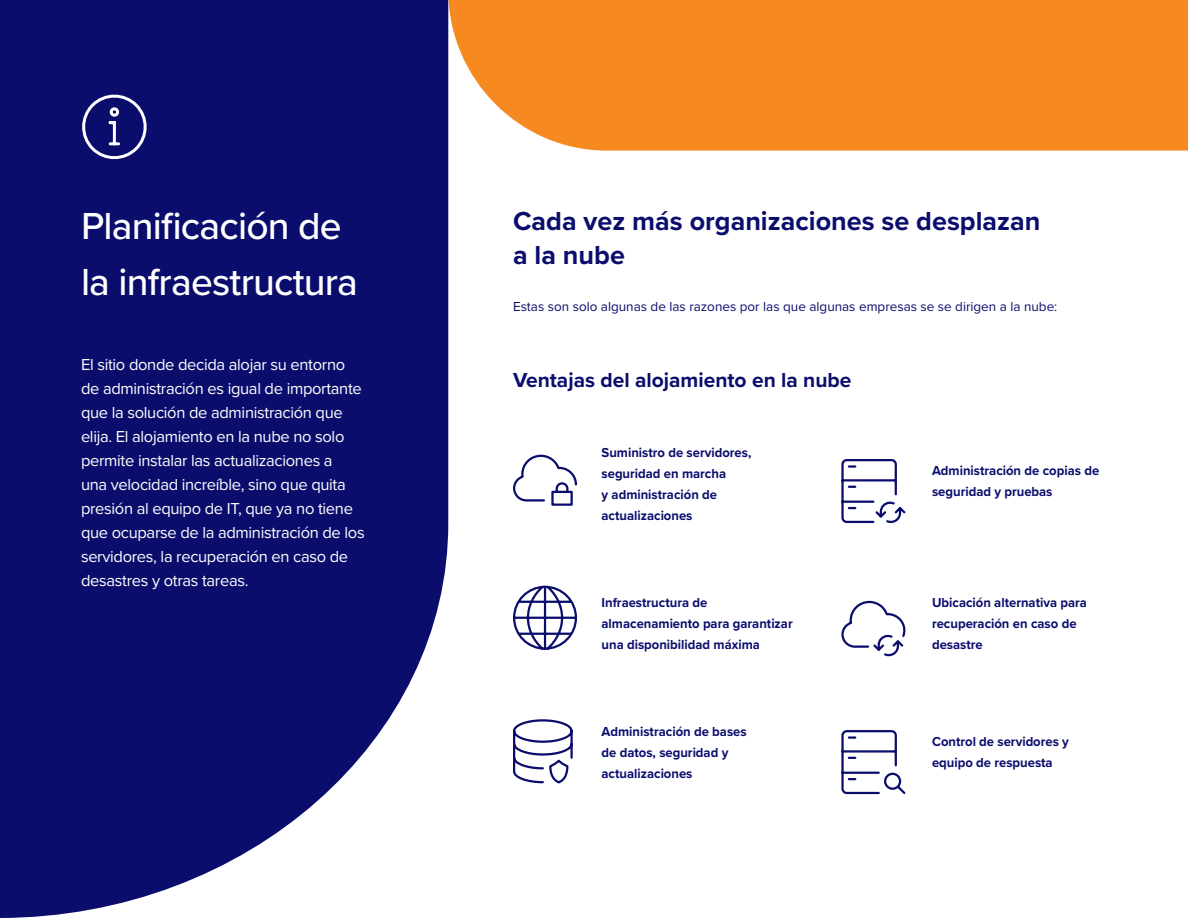
<style>
.page{position:relative;width:1188px;height:918px;background:#fff}
.page>*{position:absolute;margin:0;border:0;box-sizing:border-box;transform-origin:0 0}
.t1{font:500 39px/55.5px "Proxima Nova";letter-spacing:-.02em;color:#fff}
.t2{font:700 27px/34.5px "Proxima Nova";color:#0b0d6d}
.t3{font:700 21px "Proxima Nova";color:#0b0d6d}
.t4{font:16.5px/24px "Proxima Nova";letter-spacing:-.02em;color:#fff}
.t5{font:700 13.5px/21px "Proxima Nova";color:#0b0d6d}
.t6{font:13.5px "Proxima Nova";color:#0b0d6d}
</style>
<div class="page">
<svg style="left:0;top:0;width:448px;height:918px;background:#21237a"></svg>
<svg style="left:76px;top:89px;width:72px;height:76px;background:#2c2e80"></svg>
<svg style="left:513px;top:454px;width:64px;height:52px"></svg>
<svg style="left:513px;top:719px;width:60px;height:65px"></svg>
<svg style="left:513px;top:585px;width:64px;height:65px"></svg>
<svg style="left:841px;top:459px;width:65px;height:65px"></svg>
<svg style="left:841px;top:600px;width:65px;height:57px"></svg>
<svg style="left:841px;top:730px;width:65px;height:65px"></svg>
<div style="left:448px;top:0;width:740px;height:151px;background:#f6891f"></div>
<h1 class="t1" style="left:81px;top:197px;width:279px">Planificación de la infraestructura</h1>
<p class="t4" style="left:81px;top:352px;width:285px">El sitio donde decida alojar su entorno de administración es igual de importante que la solución de administración que elija. El alojamiento en la nube no solo permite instalar las actualizaciones a<br>una velocidad increíble, sino que quita presión al equipo de IT, que ya no tiene que ocuparse de la administración de los servidores, la recuperación en caso de desastres y otras tareas.</p>
<h2 class="t2" style="left:513px;top:203px;width:529px">Cada vez más organizaciones se desplazan a la nube</h2>
<p class="t6" style="left:513px;top:296px;width:546px">Estas son solo algunas de las razones por las que algunas empresas se se dirigen a la nube:</p>
<h3 class="t3" style="left:513px;top:364px;width:340px">Ventajas del alojamiento en la nube</h3>
<p class="t5" style="left:602px;top:442px;width:151px">Suministro de servidores, seguridad en marcha<br>y administración de actualizaciones</p>
<p class="t5" style="left:932px;top:460px;width:169px">Administración de copias de seguridad y pruebas</p>
<p class="t5" style="left:602px;top:592px;width:193px">Infraestructura de almacenamiento para garantizar una disponibilidad máxima</p>
<p class="t5" style="left:932px;top:591px;width:157px">Ubicación alternativa para recuperación en caso de desastre</p>
<p class="t5" style="left:602px;top:720px;width:147px">Administración de bases de datos, seguridad y actualizaciones</p>
<p class="t5" style="left:932px;top:731px;width:138px">Control de servidores y equipo de respuesta</p>
</div>
